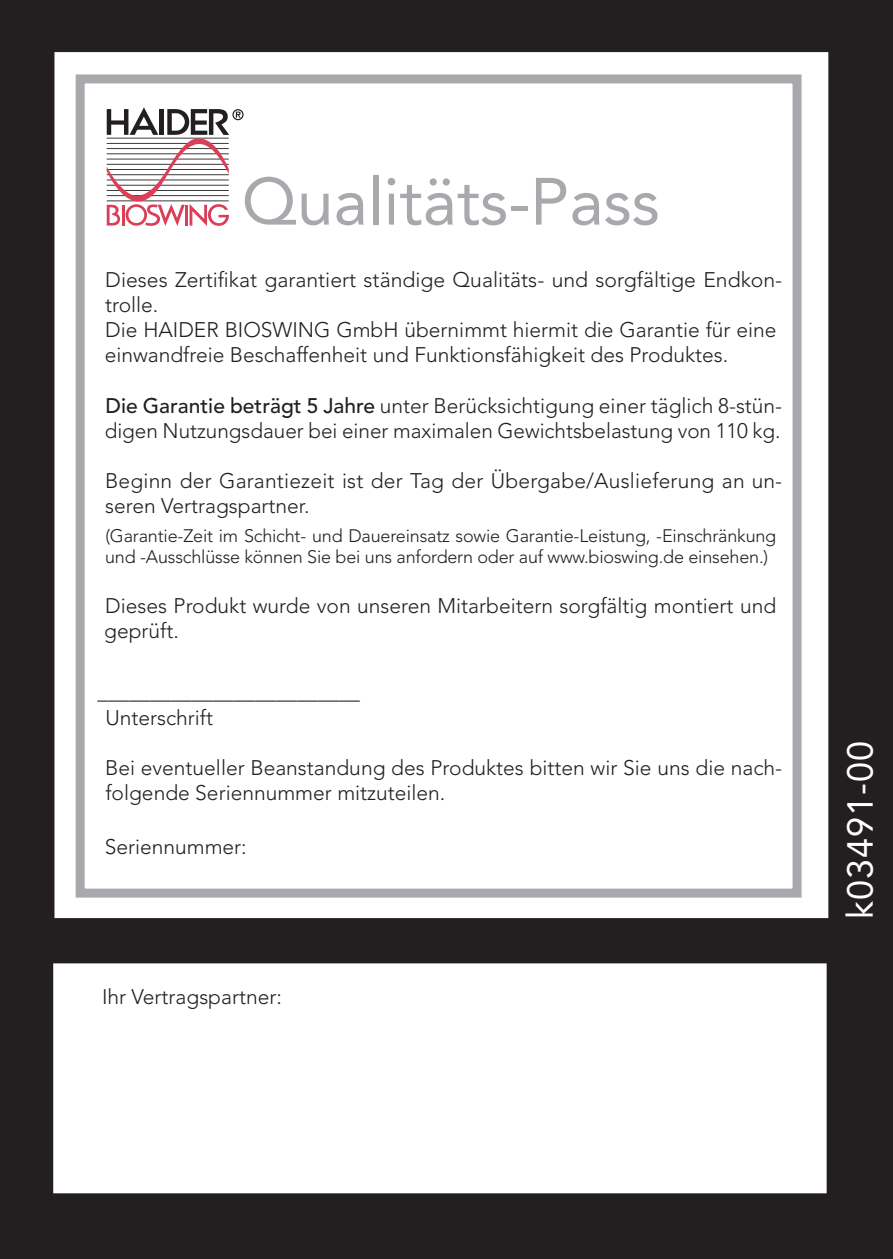
<style>
.page{position:relative;width:893px;height:1259px;background:#231f20}
.page>*{position:absolute;margin:0;border:0;box-sizing:border-box;transform-origin:0 0}
.t1{font:66px "Avenir";color:#a8a9ad}
.t2{font:36px "Avenir";letter-spacing:.025em;color:#fff}
.t3{font:300 21px/25.2px "Avenir";color:#231f20}
.t4{font:300 18px/21px "Avenir";letter-spacing:-.01em;color:#231f20}
.s1{font-weight:500}
</style>
<div class="page">
<div style="left:54px;top:52px;width:774px;height:866px;background:#fff;border:3px solid #fff"></div>
<div style="left:76px;top:74px;width:725px;height:823px;border:9px solid #a8a9ad"></div>
<div style="left:53px;top:963px;width:774px;height:230px;background:#fff;border:3px solid #fff"></div>
<svg style="left:107px;top:107px;width:137px;height:119px"></svg>
<h1 class="t1" style="left:242px;top:163px;width:420px">Qualitäts-Pass</h1>
<p class="t3" style="left:105px;top:267px;width:679px">Dieses Zertifikat garantiert ständige Qualitäts- und sorgfältige Endkon&shy;trolle.<br>Die HAIDER BIOSWING GmbH übernimmt hiermit die Garantie für eine einwandfreie Beschaffenheit und Funktionsfähigkeit des Produktes.</p>
<p class="t3" style="left:105px;top:393px;width:679px"><span class="s1">Die Garantie beträgt 5 Jahre</span> unter Berücksichtigung einer täglich 8-stün&shy;digen Nutzungsdauer bei einer maximalen Gewichtsbelastung von 110 kg.</p>
<p class="t3" style="left:105px;top:468px;width:679px">Beginn der Garantiezeit ist der Tag der Übergabe/Auslieferung an un&shy;seren Vertragspartner.</p>
<p class="t4" style="left:105px;top:525px;width:673px">(Garantie-Zeit im Schicht- und Dauereinsatz sowie Garantie-Leistung, -Einschränkung und -Ausschlüsse können Sie bei uns anfordern oder auf www.bioswing.de einsehen.)</p>
<p class="t3" style="left:104px;top:593px;width:673px">Dieses Produkt wurde von unseren Mitarbeitern sorgfältig montiert und geprüft.</p>
<p class="t3" style="left:105px;top:679px;width:256px;text-indent:-8px">_________________________<br>Unterschrift</p>
<p class="t3" style="left:105px;top:755px;width:678px">Bei eventueller Beanstandung des Produktes bitten wir Sie uns die nach&shy;folgende Seriennummer mitzuteilen.</p>
<p class="t3" style="left:105px;top:834px;width:144px">Seriennummer:</p>
<p class="t3" style="left:102px;top:984px;width:181px">Ihr Vertragspartner:</p>
<h2 class="t2" style="left:839px;top:918px;width:179px;rotate:-90deg">k03491-00</h2>
</div>
